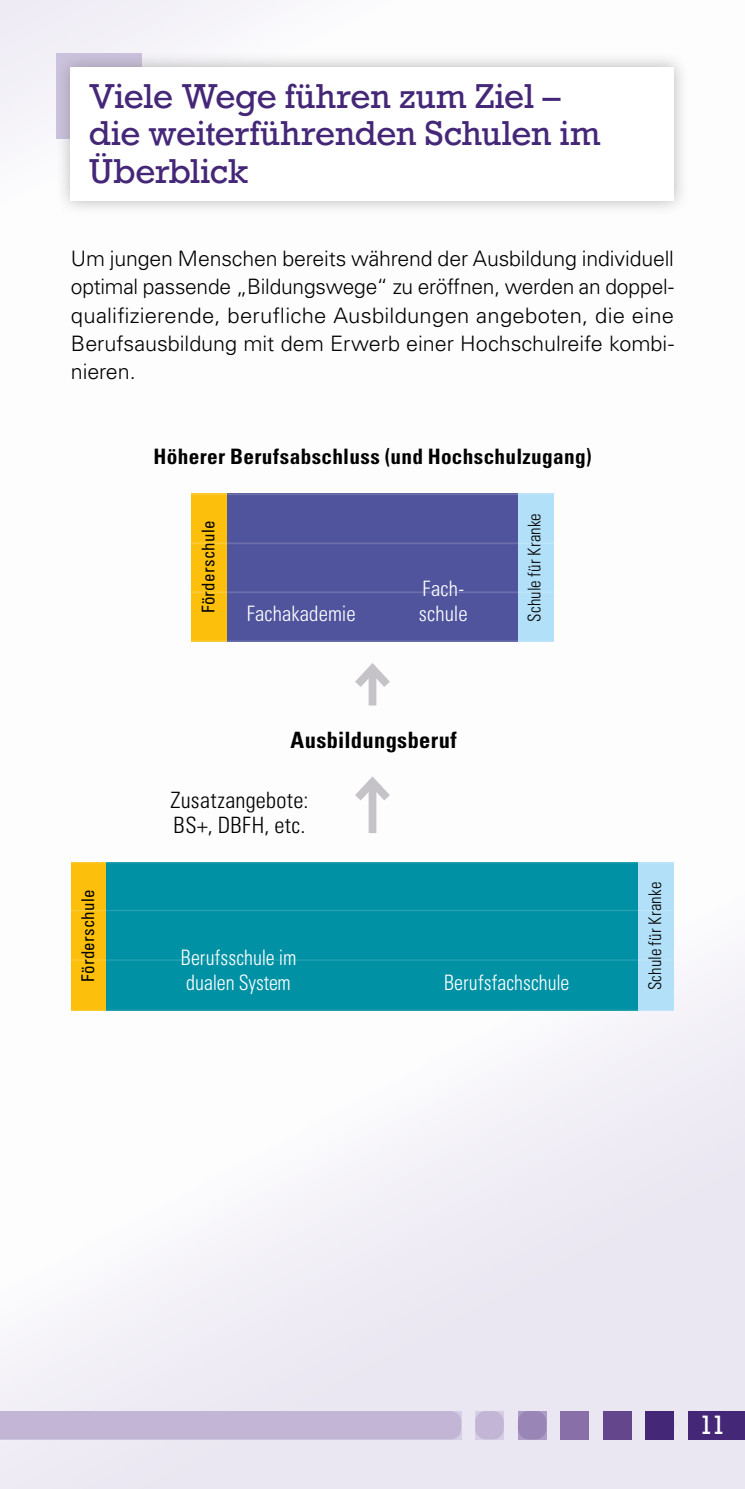
<style>
.page{position:relative;width:745px;height:1489px;background:#fff}
.page>*{position:absolute;margin:0;border:0;box-sizing:border-box;transform-origin:0 0}
.t1{font:32.5px/37.5px "Rockwell";letter-spacing:-.01em;color:#452778}
.t2{font:25px "Rockwell";color:#fff}
.t3{font:300 condensed 22.5px/25px "Univers LT Pro";letter-spacing:.015em;color:#000}
.t4{font:700 condensed 22.5px "Univers LT Pro";letter-spacing:.015em;color:#000}
.t5{font:300 21.25px/28.2px "Univers LT Pro 45";letter-spacing:-.005em;color:#000;text-align:justify}
.t6{font:700 condensed 21.25px "Univers LT Pro";letter-spacing:.015em;color:#000}
.t7{font:300 condensed 21.25px/25px "Univers LT Pro";letter-spacing:.005em;color:#fff;scale:.94 1}
.t8{font:300 condensed 21.25px/25px "Univers LT Pro";letter-spacing:.005em;color:#fff}
.t9{font:300 condensed 17.5px "Univers LT Pro";letter-spacing:.005em;color:#000;scale:.96 1}
.t10{font:condensed 17.5px "Univers LT Pro";letter-spacing:.01em;color:#000}
</style>
<div class="page">
<div style="left:0;top:748px;width:744px;height:740px;background:linear-gradient(to bottom,#fff,#eae6f2)"></div>
<div style="left:475px;top:1410px;width:28px;height:29px;background:#d5cee4"></div>
<div style="left:517px;top:1410px;width:29px;height:29px;background:#ad9dc6"></div>
<div style="left:560px;top:1410px;width:28px;height:29px;background:#886fa8"></div>
<div style="left:602px;top:1410px;width:29px;height:29px;background:#64468c"></div>
<div style="left:645px;top:1410px;width:28px;height:29px;background:#452778"></div>
<div style="left:56px;top:52px;width:633px;height:164px;background:#706f6f;opacity:.5"></div>
<div style="left:71px;top:67px;width:602px;height:133px;background:#fff"></div>
<div style="left:687px;top:1410px;width:57px;height:29px;background:#452778"></div>
<div style="left:517px;top:1410px;width:29px;height:29px;background:#9a86b6;border-radius:11px"></div>
<div style="left:475px;top:1410px;width:28px;height:29px;background:#c2b5d5;border-radius:11px"></div>
<div style="left:0;top:1410px;width:461px;height:29px;background:#c2b5d5"></div>
<div style="left:71px;top:862px;width:36px;height:148px;background:#fcc00c"></div>
<div style="left:637px;top:862px;width:36px;height:148px;background:#b2e0f9"></div>
<div style="left:107px;top:862px;width:530px;height:148px;background:#0091a4"></div>
<hr style="left:71px;top:909px;width:602px;height:2px;background:#fff">
<hr style="left:71px;top:959px;width:602px;height:1px;background:#fff">
<hr style="left:71px;top:862px;width:602px;height:1px;background:#fff">
<hr style="left:71px;top:1009px;width:602px;height:1px;background:#fff">
<div style="left:517px;top:493px;width:36px;height:149px;background:#b2e0f9"></div>
<div style="left:191px;top:493px;width:36px;height:149px;background:#fcc00c"></div>
<div style="left:227px;top:493px;width:290px;height:149px;background:#4f549d"></div>
<hr style="left:191px;top:640px;width:362px;height:2px;background:#fff">
<hr style="left:191px;top:591px;width:362px;height:2px;background:#fff">
<hr style="left:191px;top:542px;width:362px;height:2px;background:#fff">
<hr style="left:191px;top:493px;width:362px;height:2px;background:#fff">
<div style="left:368px;top:668px;width:8px;height:37px;background:#c5c3c7"></div>
<svg style="left:355px;top:663px;width:35px;height:32px"></svg>
<div style="left:368px;top:782px;width:8px;height:51px;background:#c5c3c7"></div>
<svg style="left:346px;top:770px;width:52px;height:38px"></svg>
<h1 class="t1" style="left:89px;top:78px;width:513px">Viele Wege führen zum Ziel – die weiterführenden Schulen im<br>Überblick</h1>
<p class="t5" style="left:71px;top:244px;width:604px">Um jungen Menschen bereits während der Ausbildung individuell optimal passende „Bildungswege“ zu eröffnen, werden an doppel&shy;qualifizierende, berufliche Ausbildungen angeboten, die eine Berufsausbildung mit dem Erwerb einer Hochschulreife kombi&shy;nieren.</p>
<p class="t6" style="left:153px;top:444px;width:439px">Höherer Berufsabschluss (und Hochschulzugang)</p>
<p class="t10" style="left:77px;top:982px;width:94px;rotate:-90deg">Förderschule</p>
<p class="t10" style="left:197px;top:613px;width:94px;rotate:-90deg">Förderschule</p>
<p class="t8" style="left:246px;top:599px;width:110px">Fachakademie</p>
<p class="t8" style="left:418px;top:574px;width:50px">Fach&shy;schule</p>
<p class="t4" style="left:290px;top:726px;width:168px">Ausbildungsberuf</p>
<p class="t3" style="left:170px;top:786px;width:139px">Zusatzangebote:<br>BS+, DBFH, etc.</p>
<p class="t9" style="left:522px;top:621px;width:114px;rotate:-90deg">Schule für Kranke</p>
<p class="t7" style="left:181px;top:943px;width:124px">Berufsschule im dualen System</p>
<p class="t7" style="left:444px;top:968px;width:135px">Berufsfachschule</p>
<p class="t9" style="left:642px;top:990px;width:114px;rotate:-90deg">Schule für Kranke</p>
<p class="t2" style="left:698px;top:1409px;width:29px">11</p>
</div>
